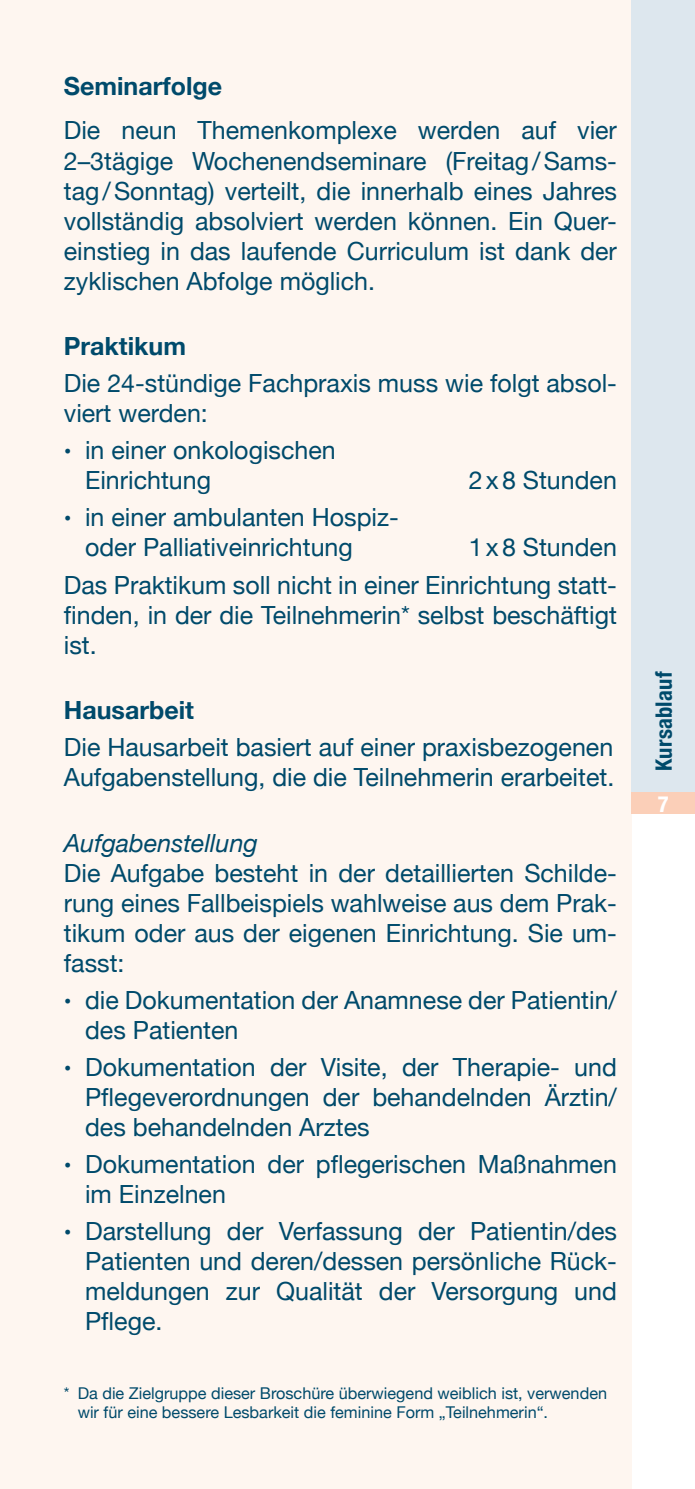
<style>
.page{position:relative;width:695px;height:1489px;background:#fff}
.page>*{position:absolute;margin:0;border:0;box-sizing:border-box;transform-origin:0 0}
.t1{font:25px/30px "Helvetica Neue";color:#004a6b}
.t2{font:700 25px "Helvetica Neue";color:#004a6b}
.t3{font:italic 25px "Helvetica Neue";color:#004a6b}
.t4{font:700 condensed 22.5px "Helvetica Neue";letter-spacing:.01em;color:#004a6b}
.t5{font:700 condensed 22.5px "Helvetica Neue";color:#fff}
.t6{font:16.25px/19.5px "Helvetica Neue";color:#004a6b}
.s1{font-size:22px}
</style>
<div class="page">
<div style="left:0;top:0;width:631px;height:1488px;background:#fef6f0"></div>
<div style="left:631px;top:0;width:63px;height:805px;background:#dde7ee"></div>
<div style="left:631px;top:792px;width:63px;height:21px;background:#fbcfb8"></div>
<p class="t2" style="left:64px;top:67px;width:160px">Seminarfolge</p>
<p class="t1" style="left:64px;top:117px;width:554px;text-align:justify">Die neun Themenkomplexe werden auf vier 2–3tägige Wochenendseminare (Freitag/Sams&shy;tag/Sonntag) verteilt, die innerhalb eines Jahres vollständig absolviert werden können. Ein Quer&shy;einstieg in das laufende Curriculum ist dank der zyklischen Abfolge möglich.</p>
<p class="t2" style="left:64px;top:326px;width:124px">Praktikum</p>
<p class="t1" style="left:64px;top:369px;width:554px">Die 24-stündige Fachpraxis muss wie folgt absol&shy;viert werden:</p>
<p class="t1" style="left:85px;top:437px;width:252px;text-indent:-21px"><span class="s1">•</span> in einer onkologischen<br>Einrichtung</p>
<p class="t1" style="left:469px;top:467px;width:149px">2x8 Stunden</p>
<p class="t1" style="left:85px;top:504px;width:315px;text-indent:-21px"><span class="s1">•</span> in einer ambulanten Hospiz&shy;oder Palliativeinrichtung</p>
<p class="t1" style="left:64px;top:530px;width:554px;line-height:37px;text-align:right">1x8 Stunden<br>Das Praktikum soll nicht in einer Einrichtung statt-</p>
<p class="t1" style="left:64px;top:601px;width:554px">finden, in der die Teilnehmerin* selbst beschäftigt ist.</p>
<p class="t2" style="left:64px;top:690px;width:132px">Hausarbeit</p>
<p class="t1" style="left:64px;top:733px;width:552px">Die Hausarbeit basiert auf einer praxisbezogenen<br>Aufgabenstellung, die die Teilnehmerin erarbeitet.</p>
<p class="t3" style="left:64px;top:824px;width:196px">Aufgabenstellung</p>
<p class="t1" style="left:64px;top:859px;width:554px;text-align:justify">Die Aufgabe besteht in der detaillierten Schilde&shy;rung eines Fallbeispiels wahlweise aus dem Prak&shy;tikum oder aus der eigenen Einrichtung. Sie um&shy;fasst:</p>
<p class="t1" style="left:85px;top:986px;width:533px;text-indent:-21px"><span class="s1">•</span> die Dokumentation der Anamnese der Patientin/ des Patienten</p>
<p class="t1" style="left:85px;top:1053px;width:533px;text-align:justify;text-indent:-21px"><span class="s1">•</span> Dokumentation der Visite, der Therapie- und Pflegeverordnungen der behandelnden Ärztin/ des behandelnden Arztes</p>
<p class="t1" style="left:85px;top:1150px;width:533px;text-indent:-21px"><span class="s1">•</span> Dokumentation der pflegerischen Maßnahmen im Einzelnen</p>
<p class="t1" style="left:85px;top:1217px;width:533px;text-align:justify;text-indent:-21px"><span class="s1">•</span> Darstellung der Verfassung der Patientin/des Patienten und deren/dessen persönliche Rück&shy;meldungen zur Qualität der Versorgung und Pflege.</p>
<p class="t6" style="left:78px;top:1383px;width:531px;text-indent:-14px">* Da die Zielgruppe dieser Broschüre überwiegend weiblich ist, verwenden wir für eine bessere Lesbarkeit die feminine Form „Teilnehmerin“.</p>
<p class="t4" style="left:645px;top:771px;width:101px;rotate:-90deg">Kursablauf</p>
<p class="t5" style="left:657px;top:785px;width:12px">7</p>
</div>
